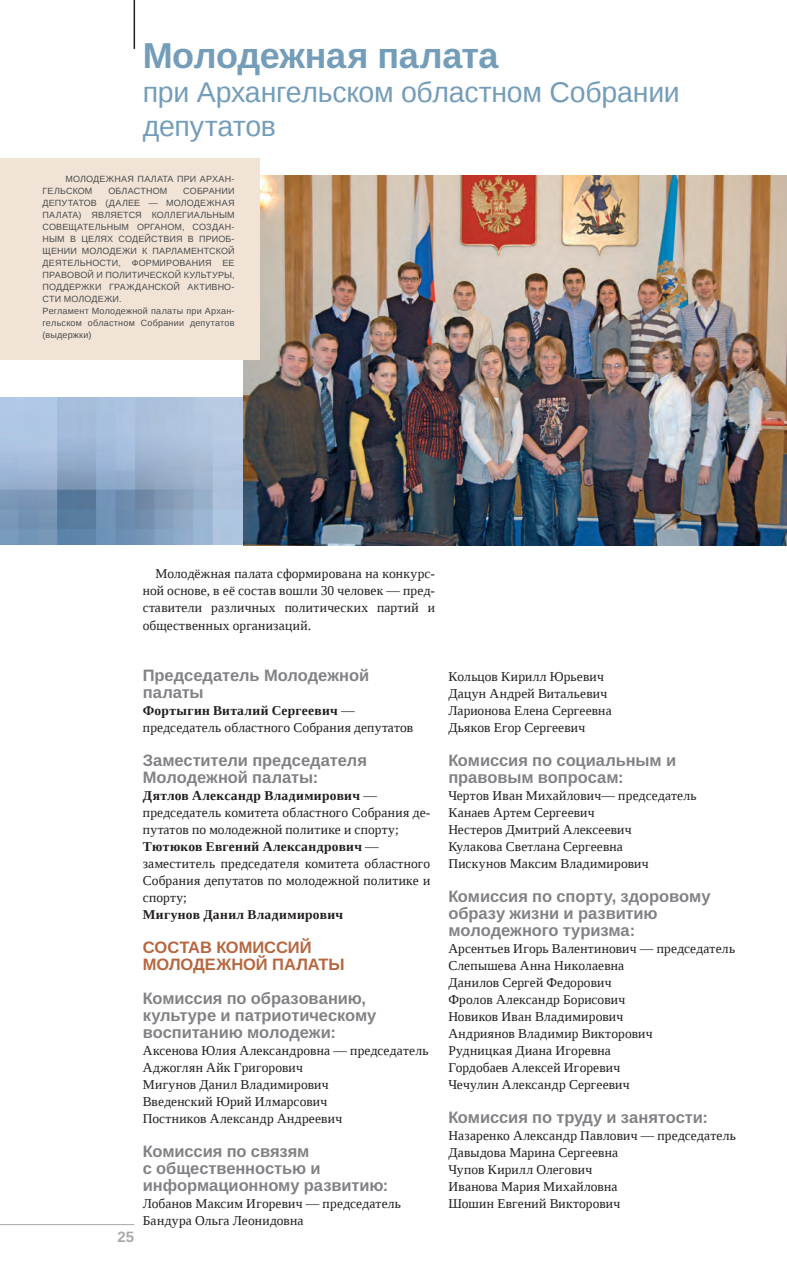
<style>
.page{position:relative;width:787px;height:1276px;background:#fff}
.page>*{position:absolute;margin:0;border:0;box-sizing:border-box;transform-origin:0 0}
.t1{font:700 36px "Liberation Sans";color:#749db9}
.t2{font:28.5px/34px "Liberation Sans";color:#749db9}
.t3{font:700 16.5px/17px "Liberation Sans";color:#808285}
.t4{font:700 16.5px/17px "Liberation Sans";letter-spacing:-.005em;color:#b56840}
.t5{font:700 15px "Liberation Sans";color:#a8a9ad}
.t6{font:13.5px/17px "Liberation Serif";letter-spacing:.01em;color:#231f20}
.t7{font:9px/12px "Liberation Sans";letter-spacing:.01em;color:#4b4c4d}
.s1{font-weight:700}
</style>
<div class="page">
<img style="left:0;top:397px;width:243px;height:147px">
<img style="left:243px;top:175px;width:544px;height:371px">
<div style="left:0;top:159px;width:259px;height:201px;background:#f1e4d7"></div>
<hr style="left:134px;top:0;width:1px;height:49px;background:#231f20">
<hr style="left:0;top:1224px;width:134px;height:1px;background:#a8a9ad">
<p class="t1" style="left:143px;top:31px;width:357px">Молодежная палата</p>
<p class="t2" style="left:143px;top:76px;width:538px">при Архангельском областном Собрании депутатов</p>
<p class="t7" style="left:43px;top:173px;width:193px;text-indent:23px">Молодежная палата при Архан&shy;гельском</p>
<p class="t7" style="left:43px;top:185px;width:193px;text-indent:141px">Собрании депутатов (далее — Молодежная палата) является коллегиальным совещательным органом, создан&shy;ным в целях содействия в приоб&shy;щении молодежи к парламентской деятельности, формирования ее правовой и политической культуры, поддержки гражданской активно&shy;сти молодежи.<br>Регламент М олодежной палаты при Архан&shy;гельском областном Собрании депутатов (выдержки)</p>
<p class="t7" style="left:108px;top:185px;width:60px">областном</p>
<p class="t6" style="left:143px;top:565px;width:294px;text-align:justify;text-indent:13px">Молодёжная палата сформирована на конкурс&shy;ной основе, в её состав вошли 30 человек — пред&shy;ставители различных политических партий и общественных организаций.</p>
<p class="t5" style="left:118px;top:1226px;width:18px">25</p>
<p class="t3" style="left:143px;top:666px;width:228px">Председатель Молодежной палаты</p>
<p class="t6" style="left:143px;top:701px;width:272px"><span class="s1">Фортыгин Виталий Сергеевич</span> — председатель областного Собрания депутатов</p>
<p class="t3" style="left:143px;top:751px;width:226px">Заместители председателя<br>Молодежной палаты:</p>
<p class="t6" style="left:143px;top:786px;width:289px"><span class="s1">Дятлов Александр Владимирович</span> — председатель комитета областного Собрания де&shy;путатов по молодежной политике и спорту; <span class="s1">Тютюков Евгений Александрович</span> — заместитель председателя комитета областного Собрания депутатов по молодежной политике и спорту;<br><span class="s1">Мигунов Данил Владимирович</span></p>
<p class="t4" style="left:143px;top:938px;width:203px">Состав комиссий<br>Молодежной палаты</p>
<p class="t3" style="left:143px;top:989px;width:235px">Комиссия по образованию, культуре и патриотическому воспитанию молодежи:</p>
<p class="t6" style="left:143px;top:1041px;width:287px">Аксенова Юлия Александровна — председатель<br>Аджоглян Айк Григорович<br>Мигунов Данил Владимирович<br>Введенский Юрий Илмарсович<br>Постников Александр Андреевич</p>
<p class="t3" style="left:143px;top:1142px;width:247px">Комиссия по связям<br>с общественностью и информационному развитию:</p>
<p class="t6" style="left:143px;top:1195px;width:260px">Лобанов Максим Игоревич — председатель<br>Бандура Ольга Леонидовна</p>
<p class="t6" style="left:448px;top:667px;width:165px">Кольцов Кирилл Юрьевич<br>Дацун Андрей Витальевич<br>Ларионова Елена Сергеевна<br>Дьяков Егор Сергеевич</p>
<p class="t3" style="left:448px;top:751px;width:229px">Комиссия по социальным и правовым вопросам:</p>
<p class="t6" style="left:448px;top:786px;width:250px">Чертов Иван Михайлович— председатель<br>Канаев Артем Сергеевич<br>Нестеров Дмитрий Алексеевич<br>Кулакова Светлана Сергеевна<br>Пискунов Максим Владимирович</p>
<p class="t3" style="left:448px;top:887px;width:264px">Комиссия по спорту, здоровому образу жизни и развитию молодежного туризма:</p>
<p class="t6" style="left:448px;top:939px;width:288px">Арсентьев Игорь Валентинович — председатель<br>Слепышева Анна Николаевна<br>Данилов Сергей Федорович<br>Фролов Александр Борисович<br>Новиков Иван Владимирович<br>Андриянов Владимир Викторович<br>Рудницкая Диана Игоревна<br>Гордобаев Алексей Игоревич<br>Чечулин Александр Сергеевич</p>
<p class="t3" style="left:448px;top:1108px;width:261px">Комиссия по труду и занятости:</p>
<p class="t6" style="left:448px;top:1126px;width:289px">Назаренко Александр Павлович — председатель<br>Давыдова Марина Сергеевна<br>Чупов Кирилл Олегович<br>Иванова Мария Михайловна<br>Шошин Евгений Викторович</p>
</div>
